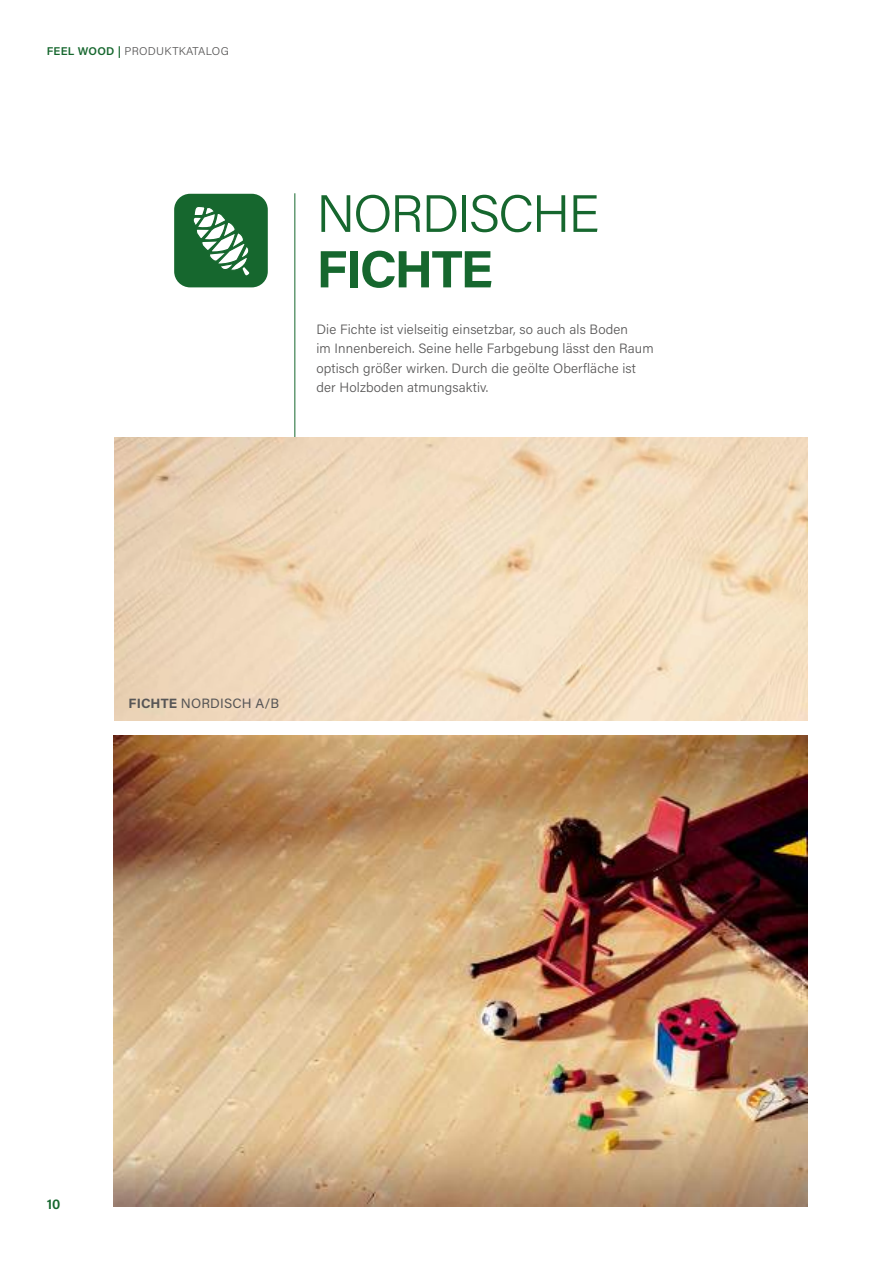
<style>
.page{position:relative;width:893px;height:1263px;background:#fff}
.page>*{position:absolute;margin:0;border:0;box-sizing:border-box;transform-origin:0 0}
.t1{font:300 52.5px "Acumin Pro";letter-spacing:-.04em;color:#16672e}
.t2{font:700 52.5px "Acumin Pro";letter-spacing:-.04em;color:#16672e}
.t3{font:600 14.25px "Acumin Pro";color:#16672e}
.t4{font:300 13.5px/19.5px "Acumin Pro";letter-spacing:.01em;color:#575656}
.t5{font:13.5px "Acumin Pro";letter-spacing:.01em;color:#575656}
.t6{font:300 11.25px "Acumin Pro";letter-spacing:.025em;color:#575656}
.s1{font-weight:600;color:#16672e}
.s2{font-weight:700}
</style>
<div class="page">
<hr style="left:294px;top:193px;width:1px;height:328px;background:#16672e">
<div style="left:174px;top:194px;width:94px;height:93px;background:#16672e;border-radius:16px"></div>
<svg style="left:193px;top:207px;width:57px;height:69px"></svg>
<img style="left:115px;top:437px;width:693px;height:283px">
<img style="left:114px;top:736px;width:694px;height:470px">
<p class="t6" style="left:47px;top:43px;width:183px"><span class="s1">FEEL WOOD |</span> PRODUKTKATALOG</p>
<h1 class="t1" style="left:316px;top:177px;width:284px">NORDISCHE</h1>
<h1 class="t2" style="left:316px;top:232px;width:178px">FICHTE</h1>
<p class="t4" style="left:316px;top:319px;width:339px">Die Fichte ist vielseitig einsetzbar, so auch als Boden<br>im Innenbereich. Seine helle Farbgebung lässt den Raum optisch größer wirken. Durch die geölte Oberfläche ist der Holzboden atmungsaktiv.</p>
<p class="t5" style="left:129px;top:694px;width:152px"><span class="s2">FICHTE</span> NORDISCH A/B</p>
<p class="t3" style="left:47px;top:1194px;width:15px">10</p>
</div>
